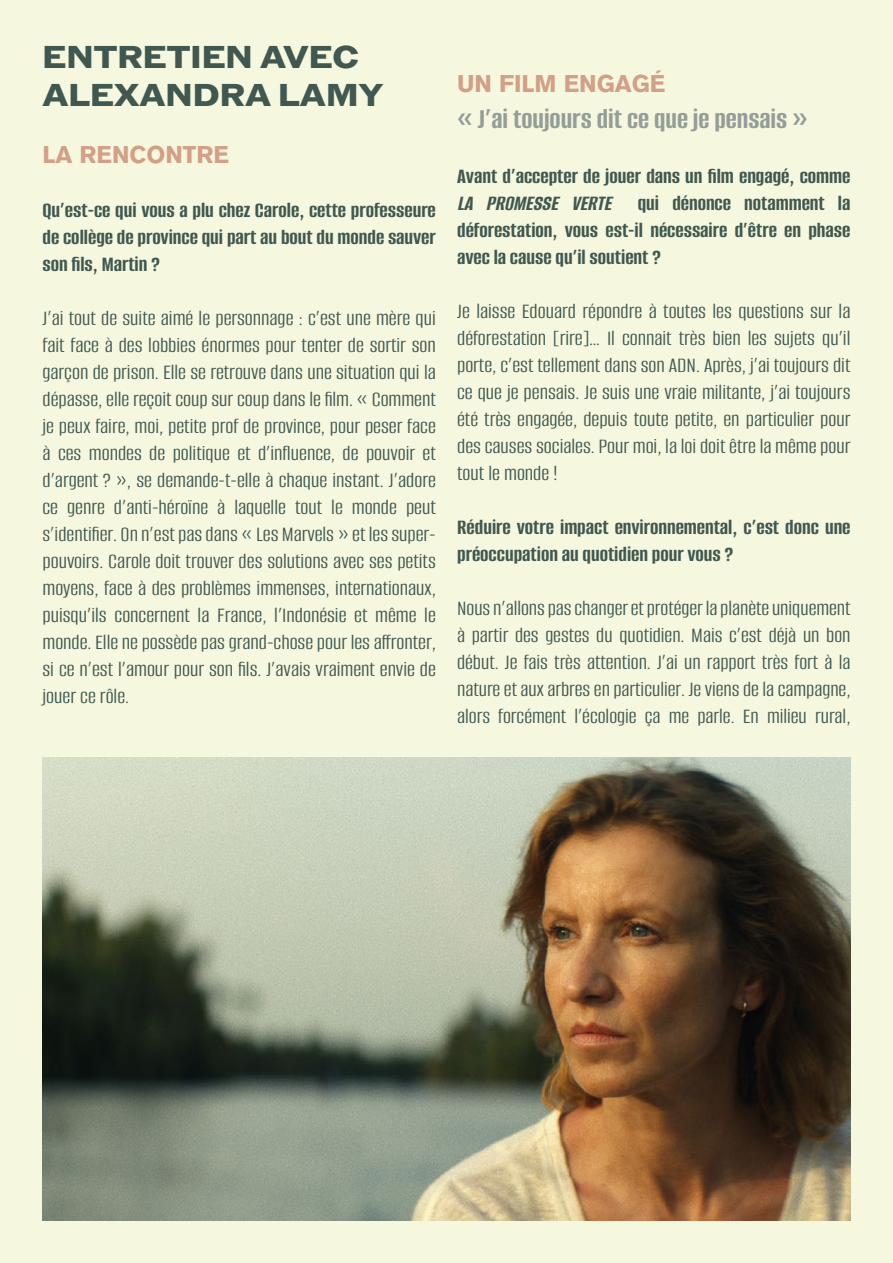
<style>
.page{position:relative;width:893px;height:1263px;background:#f5f7de}
.page>*{position:absolute;margin:0;border:0;box-sizing:border-box;transform-origin:0 0}
.t1{font:800 31.5px/37.8px "ABCROM Wide";color:#405850}
.t2{font:700 30px "Alumni Sans";color:#949e99}
.t3{font:700 24px "Akzidenz Grotesk BQ";color:#d39f86}
.t4{font:22.5px/27px "Alumni Sans";color:#405850;text-align:justify}
.t5{font:700 22.5px/27px "Alumni Sans";color:#405850;text-align:justify}
.s1{font-style:italic}
</style>
<div class="page">
<img style="left:43px;top:758px;width:807px;height:462px">
<h1 class="t1" style="left:43px;top:39px;width:343px">ENTRETIEN AVEC<br>ALEXANDRA LAMY</h1>
<p class="t3" style="left:43px;top:141px;width:188px">LA RENCONTRE</p>
<p class="t5" style="left:43px;top:197px;width:395px">Qu’est-ce qui vous a plu chez Carole, cette professeure de collège de province qui part au bout du monde sauver son fils, Martin ?</p>
<p class="t4" style="left:43px;top:306px;width:395px">J’ai tout de suite aimé le personnage : c’est une mère qui fait face à des lobbies énormes pour tenter de sortir son garçon de prison. Elle se retrouve dans une situation qui la dépasse, elle reçoit coup sur coup dans le film. « Comment je peux faire, moi, petite prof de province, pour peser face à ces mondes de politique et d’influence, de pouvoir et d’argent ? », se demande-t-elle à chaque instant. J’adore ce genre d’anti-héroïne à laquelle tout le monde peut s’identifier. On n’est pas dans « Les Marvels » et les super&shy;pouvoirs. Carole doit trouver des solutions avec ses petits moyens, face à des problèmes immenses, internationaux, puisqu’ils concernent la France, l’Indonésie et même le monde. Elle ne possède pas grand-chose pour les affronter, si ce n’est l’amour pour son fils. J’avais vraiment envie de jouer ce rôle.</p>
<p class="t3" style="left:457px;top:69px;width:210px">UN FILM ENGAGÉ</p>
<h2 class="t2" style="left:457px;top:102px;width:352px">« J’ai toujours dit ce que je pensais »</h2>
<p class="t5" style="left:457px;top:163px;width:395px">Avant d’accepter de jouer dans un film engagé, comme <span class="s1">LA PROMESSE VERTE</span> qui dénonce notamment la déforestation, vous est-il nécessaire d’être en phase avec la cause qu’il soutient ?</p>
<p class="t4" style="left:457px;top:299px;width:395px">Je laisse Edouard répondre à toutes les questions sur la déforestation [rire]… Il connait très bien les sujets qu’il porte, c’est tellement dans son ADN. Après, j’ai toujours dit ce que je pensais. Je suis une vraie militante, j’ai toujours été très engagée, depuis toute petite, en particulier pour des causes sociales. Pour moi, la loi doit être la même pour tout le monde !</p>
<p class="t5" style="left:457px;top:514px;width:395px">Réduire votre impact environnemental, c’est donc une préoccupation au quotidien pour vous ?</p>
<p class="t4" style="left:457px;top:596px;width:395px">Nous n’allons pas changer et protéger la planète uniquement à partir des gestes du quotidien. Mais c’est déjà un bon début. Je fais très attention. J’ai un rapport très fort à la nature et aux arbres en particulier. Je viens de la campagne, alors forcément l’écologie ça me parle. En milieu rural,</p>
</div>
